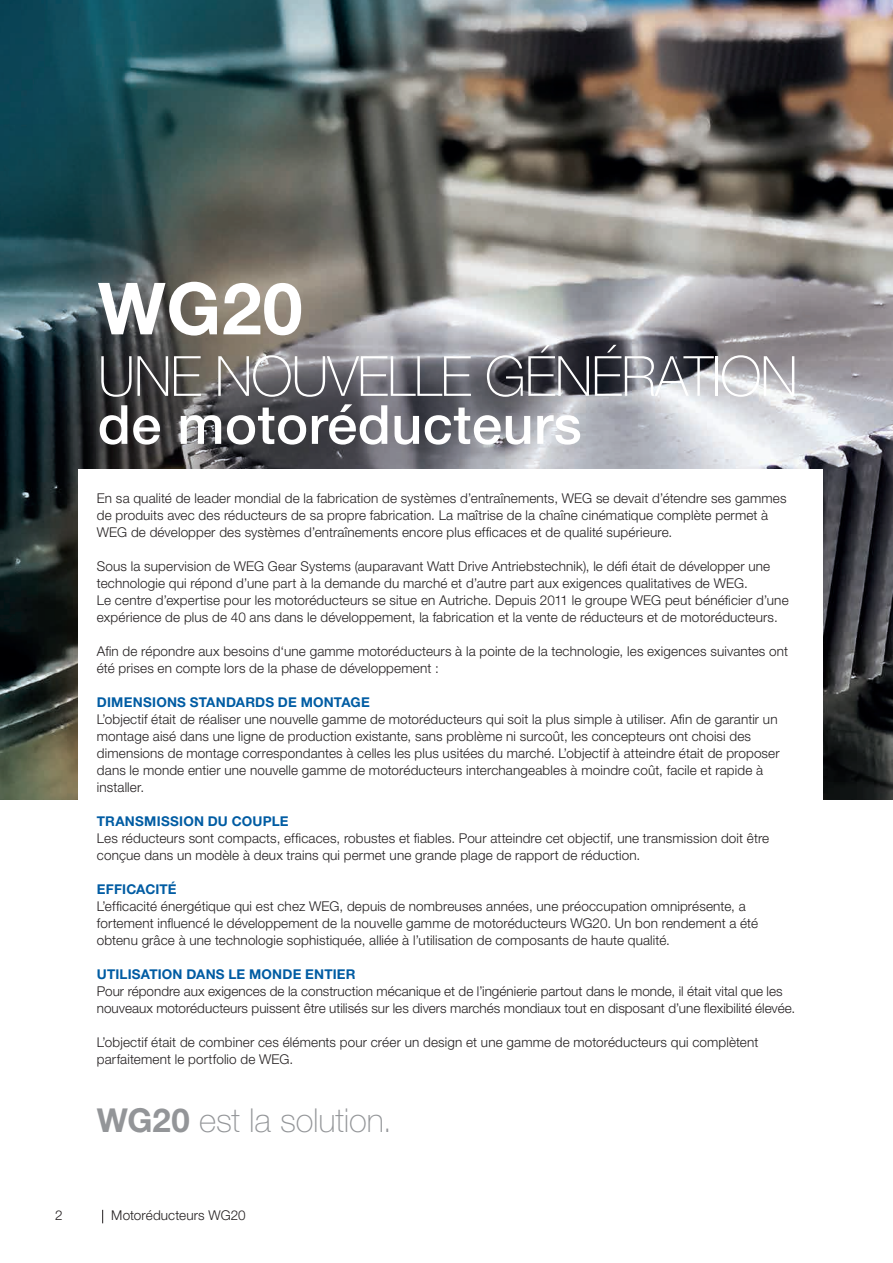
<style>
.page{position:relative;width:893px;height:1263px;background:#fff}
.page>*{position:absolute;margin:0;border:0;box-sizing:border-box;transform-origin:0 0}
.t1{font:700 72px "Helvetica Neue LT Pro";color:#fff}
.t2{font:100 55.5px "Helvetica Neue LT Pro";letter-spacing:-.02em;color:#fff}
.t3{font:500 54px "Helvetica Neue LT Pro";letter-spacing:.01em;color:#fff}
.t4{font:100 33px "Helvetica Neue LT Pro";letter-spacing:-.01em;color:#939598}
.t5{font:300 13.5px/17px "Helvetica Neue LT Pro";letter-spacing:.01em;color:#231f20}
.t6{font:700 13.5px "Helvetica Neue LT Pro";letter-spacing:.015em;color:#015ca3}
.s1{font-weight:700}
</style>
<div class="page">
<svg style="left:102px;top:1210px;width:1px;height:13px"></svg>
<img style="left:0;top:0;width:893px;height:800px">
<div style="left:79px;top:469px;width:744px;height:666px;background:#fff"></div>
<h1 class="t1" style="left:98px;top:263px;width:206px">WG20</h1>
<h2 class="t2" style="left:98px;top:343px;width:702px">UNE NOUVELLE GÉNÉRATION</h2>
<h3 class="t3" style="left:98px;top:392px;width:485px">de motoréducteurs</h3>
<p class="t5" style="left:97px;top:489px;width:691px">En sa qualité de leader mondial de la fabrication de systèmes d’entraînements, WEG se devait d’étendre ses gammes de produits avec des réducteurs de sa propre fabrication. La maîtrise de la chaîne cinématique complète permet à<br>WEG de développer des systèmes d’entraînements encore plus efficaces et de qualité supérieure.</p>
<p class="t5" style="left:97px;top:557px;width:693px">Sous la supervision de WEG Gear Systems (auparavant Watt Drive Antriebstechnik), le défi était de développer une technologie qui répond d’une part à la demande du marché et d’autre part aux exigences qualitatives de WEG.<br>Le centre d’expertise pour les motoréducteurs se situe en Autriche. Depuis 2011 le groupe WEG peut bénéficier d’une expérience de plus de 40 ans dans le développement, la fabrication et la vente de réducteurs et de motoréducteurs.</p>
<p class="t5" style="left:97px;top:642px;width:693px">Afin de répondre aux besoins d‘une gamme motoréducteurs à la pointe de la technologie, les exigences suivantes ont été prises en compte lors de la phase de développement :</p>
<p class="t6" style="left:97px;top:694px;width:274px">DIMENSIONS STANDARDS DE MONTAGE</p>
<p class="t5" style="left:97px;top:710px;width:684px">L’objectif était de réaliser une nouvelle gamme de motoréducteurs qui soit la plus simple à utiliser. Afin de garantir un montage aisé dans une ligne de production existante, sans problème ni surcoût, les concepteurs ont choisi des dimensions de montage correspondantes à celles les plus usitées du marché. L’objectif à atteindre était de proposer dans le monde entier une nouvelle gamme de motoréducteurs interchangeables à moindre coût, facile et rapide à installer.</p>
<p class="t6" style="left:97px;top:813px;width:193px">TRANSMISSION DU COUPLE</p>
<p class="t5" style="left:97px;top:830px;width:674px">Les réducteurs sont compacts, efficaces, robustes et fiables. Pour atteindre cet objectif, une transmission doit être conçue dans un modèle à deux trains qui permet une grande plage de rapport de réduction.</p>
<p class="t6" style="left:97px;top:881px;width:81px">EFFICACITÉ</p>
<p class="t5" style="left:97px;top:898px;width:663px">L’efficacité énergétique qui est chez WEG, depuis de nombreuses années, une préoccupation omniprésente, a fortement influencé le développement de la nouvelle gamme de motoréducteurs WG20. Un bon rendement a été obtenu grâce à une technologie sophistiquée, alliée à l’utilisation de composants de haute qualité.</p>
<p class="t6" style="left:97px;top:966px;width:260px">UTILISATION DANS LE MONDE ENTIER</p>
<p class="t5" style="left:97px;top:983px;width:700px">Pour répondre aux exigences de la construction mécanique et de l’ingénierie partout dans le monde, il était vital que les nouveaux motoréducteurs puissent être utilisés sur les divers marchés mondiaux tout en disposant d’une flexibilité élevée.</p>
<p class="t5" style="left:97px;top:1034px;width:663px">L’objectif était de combiner ces éléments pour créer un design et une gamme de motoréducteurs qui complètent parfaitement le portfolio de WEG.</p>
<h3 class="t4" style="left:97px;top:1101px;width:296px"><span class="s1">WG20</span> est la solution.</h3>
<p class="t5" style="left:55px;top:1207px;width:9px">2</p>
<p class="t5" style="left:111px;top:1207px;width:136px">Motoréducteurs WG20</p>
</div>
